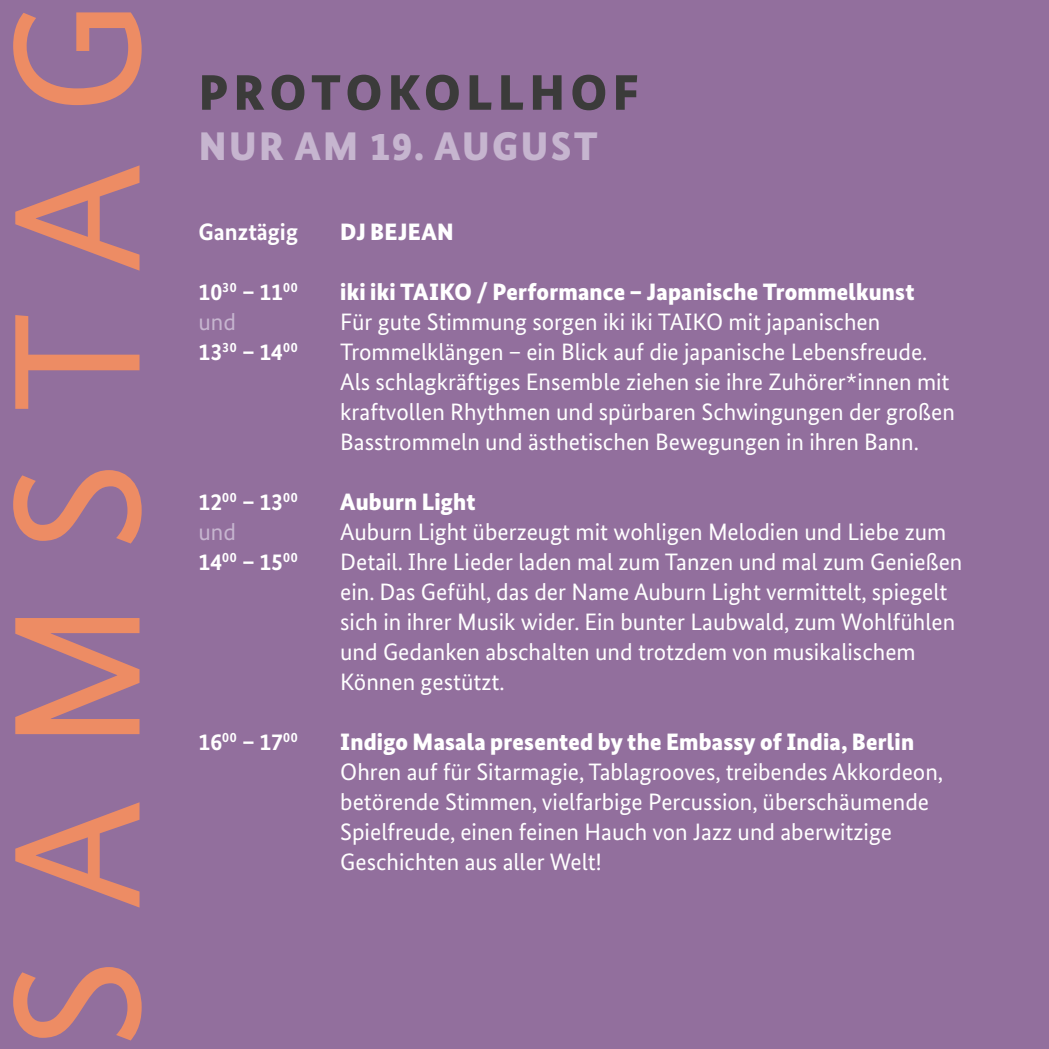
<style>
.page{position:relative;width:1049px;height:1049px;background:#926f9d}
.page>*{position:absolute;margin:0;border:0;box-sizing:border-box;transform-origin:0 0}
.t1{font:180px "Bundes Sans";letter-spacing:.275em;color:#ed8c64}
.Ort{font:900 50px "Bundes Sans";letter-spacing:.11em;color:#3b3b3a}
._19_August{font:900 40px "Bundes Sans";letter-spacing:.06em;color:#c6b5cf}
.Fließtext{font:23.75px/30px "Bundes Sans";color:#fff}
.Veranstaltung{font:900 23.75px "Bundes Sans";letter-spacing:.01em;color:#fff}
.Uhrzeit{font:700 23.75px "Bundes Sans";color:#fff}
.Uhrzeit-2{font:23.75px "Bundes Sans";color:#c6b5cf}
</style>
<div class="page">
<h1 class="t1" style="left:-32px;top:1049px;width:1050px;rotate:-90deg">SAMSTAG</h1>
<h1 class="Ort" style="left:199px;top:63px;width:441px">PROTOKOLLHOF</h1>
<h2 class="_19_August" style="left:199px;top:122px;width:401px">NUR AM 19. AUGUST</h2>
<p class="Uhrzeit" style="left:198px;top:217px;width:101px">Ganztägig</p>
<p class="Veranstaltung" style="left:340px;top:218px;width:115px">DJ BEJEAN</p>
<p class="Uhrzeit" style="left:198px;top:277px;width:101px">10<sup>30</sup> – 11<sup>00</sup></p>
<p class="Uhrzeit-2" style="left:198px;top:307px;width:39px">und</p>
<p class="Uhrzeit" style="left:198px;top:337px;width:101px">13<sup>30</sup> – 14<sup>00</sup></p>
<p class="Veranstaltung" style="left:340px;top:278px;width:576px">iki iki TAIKO / Performance – Japanische Trommelkunst</p>
<p class="Fließtext" style="left:340px;top:307px;width:616px">Für gute Stimmung sorgen iki iki TAIKO mit japanischen Trommelklängen – ein Blick auf die japanische Lebensfreude.<br>Als schlagkräftiges Ensemble ziehen sie ihre Zuhörer*innen mit kraftvollen Rhythmen und spürbaren Schwingungen der großen Basstrommeln und ästhetischen Bewegungen in ihren Bann.</p>
<p class="Uhrzeit" style="left:198px;top:487px;width:101px">12<sup>00</sup> – 13<sup>00</sup></p>
<p class="Uhrzeit-2" style="left:198px;top:517px;width:39px">und</p>
<p class="Uhrzeit" style="left:198px;top:547px;width:101px">14<sup>00</sup> – 15<sup>00</sup></p>
<p class="Veranstaltung" style="left:340px;top:488px;width:137px">Auburn Light</p>
<p class="Fließtext" style="left:340px;top:517px;width:624px">Auburn Light überzeugt mit wohligen Melodien und Liebe zum Detail. Ihre Lieder laden mal zum Tanzen und mal zum Genießen ein. Das Gefühl, das der Name Auburn Light vermittelt, spiegelt sich in ihrer Musik wider. Ein bunter Laubwald, zum Wohlfühlen und Gedanken abschalten und trotzdem von musikalischem Können gestützt.</p>
<p class="Uhrzeit" style="left:198px;top:727px;width:101px">16<sup>00</sup> – 17<sup>00</sup></p>
<p class="Veranstaltung" style="left:340px;top:728px;width:575px">Indigo Masala presented by the Embassy of India, Berlin</p>
<p class="Fließtext" style="left:340px;top:757px;width:604px">Ohren auf für Sitarmagie, Tablagrooves, treibendes Akkordeon, betörende Stimmen, vielfarbige Percussion, überschäumende Spielfreude, einen feinen Hauch von Jazz und aberwitzige Geschichten aus aller Welt!</p>
</div>
